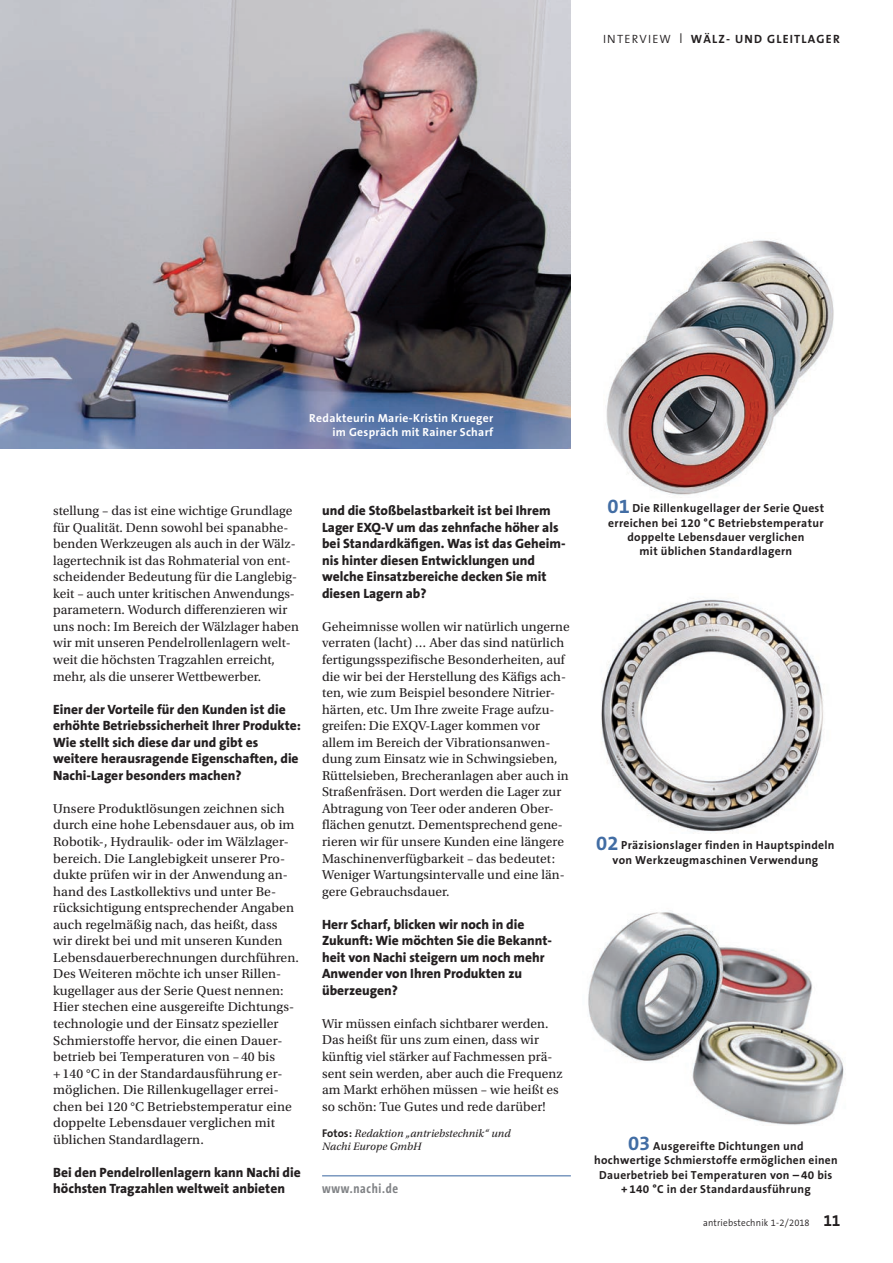
<style>
.page{position:relative;width:893px;height:1263px;background:#fff}
.page>*{position:absolute;margin:0;border:0;box-sizing:border-box;transform-origin:0 0}
.Grundschrift_9_pt_Fl{font:13.5px/16.5px "Utopia Std";letter-spacing:.005em;color:#231f20}
.Interview_Frage{font:800 13.5px/16.5px "The Sans B8";color:#231f20}
.Firmenhinweis{font:700 13.5px "The Sans Cd LF7";letter-spacing:.05em;color:#808285}
.Rubrizierungsebene{font:700 12px "The Sans B7";letter-spacing:.1em;color:#231f20}
.Bildunterschrift{font:700 11.7px/14.2px "The Sans B7";letter-spacing:.025em;color:#231f20;text-align:center}
.Bildunterschrift-2{font:700 11.7px/14.2px "The Sans B7";letter-spacing:.025em;color:#fff;text-align:right}
.Quelle_Bild_Literatu{font:italic 11.25px/13.5px "Utopia Std";letter-spacing:.005em;color:#231f20}
.t1{font:300 9.75px "The Sans B4";letter-spacing:.02em;color:#231f20;scale:.95 1}
.s1{font-family:"The Sans B4";font-weight:300}
.s2{font-family:"The Sans B4";font-weight:300;font-size:14.4px}
.s3{font-family:"The Sans B7";font-weight:700;font-style:normal}
.s4{font-size:20.25px;color:#426da4}
.s5{font-family:"The Sans B7";font-weight:700;font-size:16.5px}
</style>
<div class="page">
<img style="left:0;top:0;width:571px;height:449px">
<img style="left:588px;top:912px;width:256px;height:213px">
<img style="left:606px;top:240px;width:228px;height:255px">
<img style="left:601px;top:598px;width:223px;height:236px">
<hr style="left:322px;top:1175px;width:249px;height:1px;background:#426da4">
<p class="Rubrizierungsebene" style="left:603px;top:32px;width:238px"><span class="s1">INTERVIEW</span> <span class="s2">I</span> WÄLZ- UND GLEITLAGER</p>
<p class="Bildunterschrift-2" style="left:309px;top:411px;width:185px">Redakteurin Marie-Kristin Krueger im Gespräch mit Rainer Scharf</p>
<p class="Grundschrift_9_pt_Fl" style="left:53px;top:503px;width:247px">stellung – das ist eine wichtige Grundlage für Qualität. Denn sowohl bei spanabhe&shy;benden Werkzeugen als auch in der Wälz&shy;lagertechnik ist das Rohmaterial von ent&shy;scheidender Bedeutung für die Langlebig&shy;keit – auch unter kritischen Anwendungs&shy;parametern. Wodurch differenzieren wir uns noch: Im Bereich der Wälzlager haben wir mit unseren Pendelrollenlagern welt&shy;weit die höchsten Tragzahlen erreicht, mehr, als die unserer Wettbewerber.</p>
<p class="Interview_Frage" style="left:53px;top:701px;width:249px">Einer der Vorteile für den Kunden ist die erhöhte Betriebssicherheit Ihrer Produkte:<br>Wie stellt sich diese dar und gibt es weitere herausragende Eigenschaften, die Nachi-Lager besonders machen?</p>
<p class="Grundschrift_9_pt_Fl" style="left:53px;top:800px;width:247px">Unsere Produktlösungen zeichnen sich durch eine hohe Lebensdauer aus, ob im Robotik-, Hydraulik- oder im Wälzlager&shy;bereich. Die Langlebigkeit unserer Pro&shy;dukte prüfen wir in der Anwendung an&shy;hand des Lastkollektivs und unter Be&shy;rücksichtigung entsprechender Angaben auch regelmäßig nach, das heißt, dass wir direkt bei und mit unseren Kunden Lebensdauerberechnungen durchführen.<br>Des Weiteren möchte ich unser Rillen&shy;kugellager aus der Serie Quest nennen:<br>Hier stechen eine ausgereifte Dichtungs&shy;technologie und der Einsatz spezieller Schmierstoffe hervor, die einen Dauer&shy;betrieb bei Temperaturen von – 40 bis +140 °C in der Standardausführung er&shy;möglichen. Die Rillenkugellager errei&shy;chen bei 120 °C Betriebstemperatur eine doppelte Lebensdauer verglichen mit üblichen Standardlagern.</p>
<p class="Interview_Frage" style="left:53px;top:1164px;width:249px">Bei den Pendelrollenlagern kann Nachi die höchsten Tragzahlen weltweit anbieten</p>
<p class="Interview_Frage" style="left:322px;top:503px;width:244px">und die Stoßbelastbarkeit ist bei Ihrem Lager EXQ-V um das zehnfache höher als bei Standardkäfigen. Was ist das Geheim&shy;nis hinter diesen Entwicklungen und welche Einsatzbereiche decken Sie mit diesen Lagern ab?</p>
<p class="Grundschrift_9_pt_Fl" style="left:322px;top:618px;width:249px">Geheimnisse wollen wir natürlich ungerne verraten (lacht) … Aber das sind natürlich fertigungsspezifische Besonderheiten, auf die wir bei der Herstellung des Käfigs ach&shy;ten, wie zum Beispiel besondere Nitrier&shy;härten, etc. Um Ihre zweite Frage aufzu&shy;greifen: Die EXQV-Lager kommen vor allem im Bereich der Vibrationsanwen&shy;dung zum Einsatz wie in Schwingsieben, Rüttelsieben, Brecheranlagen aber auch in Straßenfräsen. Dort werden die Lager zur Abtragung von Teer oder anderen Ober&shy;flächen genutzt. Dementsprechend gene&shy;rieren wir für unsere Kunden eine längere Maschinenverfügbarkeit – das bedeutet:<br>Weniger Wartungsintervalle und eine län&shy;gere Gebrauchsdauer.</p>
<p class="Interview_Frage" style="left:322px;top:916px;width:231px">Herr Scharf, blicken wir noch in die<br>Zukunft: Wie möchten Sie die Bekannt&shy;heit von Nachi steigern um noch mehr<br>Anwender von Ihren Produkten zu überzeugen?</p>
<p class="Grundschrift_9_pt_Fl" style="left:322px;top:1015px;width:242px">Wir müssen einfach sichtbarer werden.<br>Das heißt für uns zum einen, dass wir künftig viel stärker auf Fachmessen prä&shy;sent sein werden, aber auch die Frequenz am Markt erhöhen müssen – wie heißt es so schön: Tue Gutes und rede darüber!</p>
<p class="Quelle_Bild_Literatu" style="left:322px;top:1127px;width:190px"><span class="s3">Fotos:</span> Redaktion „antriebstechnik“ und<br>Nachi Europe GmbH</p>
<p class="Firmenhinweis" style="left:322px;top:1182px;width:78px">www.nachi.de</p>
<p class="Bildunterschrift" style="left:608px;top:501px;width:218px"><span class="s4">01</span> Die Rillenkugellager der Serie Quest erreichen bei 120 °C Betriebstemperatur doppelte Lebensdauer verglichen<br>mit üblichen Standardlagern</p>
<p class="Bildunterschrift" style="left:596px;top:839px;width:240px"><span class="s4">02</span> Präzisionslager finden in Hauptspindeln von Werkzeugmaschinen Verwendung</p>
<p class="Bildunterschrift" style="left:594px;top:1139px;width:245px"><span class="s4">03</span> Ausgereifte Dichtungen und hochwertige Schmierstoffe ermöglichen einen Dauerbetrieb bei Temperaturen von – 40 bis<br>+ 140 °C in der Standardausführung</p>
<p class="t1" style="left:703px;top:1218px;width:146px">antriebstechnik 1-2/2018 <span class="s5">11</span></p>
</div>
